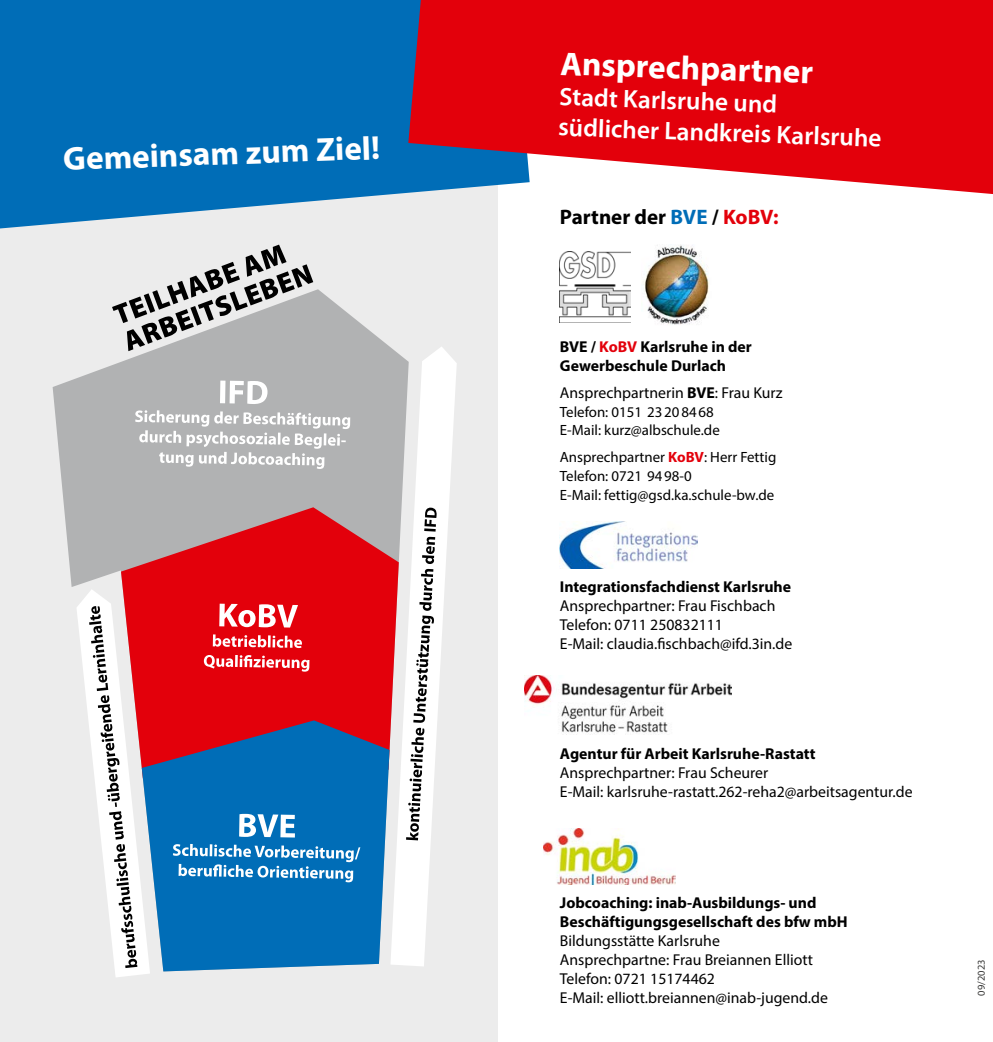
<style>
.page{position:relative;width:993px;height:1042px;background:#fff}
.page>*{position:absolute;margin:0;border:0;box-sizing:border-box;transform-origin:0 0}
.t1{font:700 33.25px "Myriad Pro";color:#fff}
.t2{font:600 25.38px/30.4px "Myriad Pro";color:#fff}
.t3{font:700 21px "Myriad Pro";color:#000}
.t4{font:15.75px/18.9px "Myriad Pro";color:#000}
.t5{font:700 15.75px/18.4px "Myriad Pro";color:#000}
.t6{font:14.88px/18.6px "Myriad Pro";color:#000}
.t7{font:10.5px "Myriad Pro";color:#3a3a39}
.s1{color:#006db7}
.s2{color:#e3000b}
.s3{font-weight:700}
.s4{font-weight:700;color:#e3000b}
</style>
<div class="page">
<div style="left:0;top:155px;width:497px;height:887px;background:#ececec"></div>
<svg style="left:0;top:0;width:498px;height:228px;background:#187abc"></svg>
<svg style="left:408px;top:0;width:584px;height:194px;background:#d91c29"></svg>
<svg style="left:408px;top:347px;width:48px;height:619px"></svg>
<svg style="left:53px;top:289px;width:355px;height:682px;fill:#b1b2b3"></svg>
<svg style="left:121px;top:507px;width:277px;height:271px;background:#db2831"></svg>
<svg style="left:142px;top:720px;width:247px;height:251px;background:#2a6ca9"></svg>
<svg style="left:173px;top:844px;width:187px;height:38px;background:#4292c9"></svg>
<svg style="left:239px;top:814px;width:56px;height:23px"></svg>
<svg style="left:204px;top:655px;width:105px;height:17px;background:#eb5259"></svg>
<svg style="left:213px;top:634px;width:89px;height:14px"></svg>
<svg style="left:219px;top:604px;width:79px;height:23px;background:#f18287"></svg>
<svg style="left:135px;top:410px;width:215px;height:59px;background:#c3c4c4"></svg>
<svg style="left:220px;top:380px;width:47px;height:24px"></svg>
<svg style="left:112px;top:245px;width:201px;height:106px"></svg>
<img style="left:559px;top:252px;width:71px;height:71px">
<img style="left:643px;top:245px;width:66px;height:80px">
<img style="left:559px;top:522px;width:138px;height:46px">
<img style="left:524px;top:675px;width:207px;height:59px">
<img style="left:543px;top:828px;width:132px;height:56px">
<h1 class="t1" style="left:62px;top:137px;width:318px;rotate:-2deg">Gemeinsam zum Ziel!</h1>
<h1 class="t1" style="left:561px;top:42px;width:254px;rotate:2deg">Ansprechpartner</h1>
<h2 class="t2" style="left:559px;top:81px;width:325px;rotate:2deg">Stadt Karlsruhe und südlicher Landkreis Karlsruhe</h2>
<h3 class="t3" style="left:559px;top:203px;width:220px">Partner der <span class="s1">BVE</span> / <span class="s2">KoBV:</span></h3>
<p class="t5" style="left:559px;top:337px;width:193px">BVE / <span class="s2">KoBV</span> Karlsruhe in der<br>Gewerbeschule Durlach</p>
<p class="t4" style="left:559px;top:383px;width:224px">Ansprechpartnerin <span class="s3">BVE</span>: Frau Kurz</p>
<p class="t6" style="left:559px;top:402px;width:161px">Telefon: 0151 23208468<br>E-Mail: kurz@albschule.de</p>
<p class="t6" style="left:559px;top:448px;width:218px">Ansprechpartner <span class="s4">KoBV</span>: Herr Fettig<br>Telefon: 0721 9498-0<br>E-Mail: fettig@gsd.ka.schule-bw.de</p>
<p class="t5" style="left:559px;top:577px;width:232px">Integrationsfachdienst Karlsruhe</p>
<p class="t4" style="left:559px;top:596px;width:234px">Ansprechpartner: Frau Fischbach<br>Telefon: 0711 250832111<br>E-Mail: claudia.fischbach@ifd.3in.de</p>
<p class="t5" style="left:559px;top:744px;width:257px">Agentur für Arbeit Karlsruhe-Rastatt</p>
<p class="t4" style="left:559px;top:763px;width:354px">Ansprechpartner: Frau Scheurer<br>E-Mail: karlsruhe-rastatt.262-reha2@arbeitsagentur.de</p>
<p class="t5" style="left:559px;top:893px;width:289px;line-height:18.9px">Jobcoaching: inab-Ausbildungs- und<br>Beschäftigungsgesellschaft des bfw mbH</p>
<p class="t4" style="left:559px;top:931px;width:269px">Bildungsstätte Karlsruhe Ansprechpartne: Frau Breiannen Elliott Telefon: 0721 15174462<br>E-Mail: elliott.breiannen@inab-jugend.de</p>
<p class="t7" style="left:974px;top:995px;width:37px;rotate:-90deg">09/2023</p>
</div>
